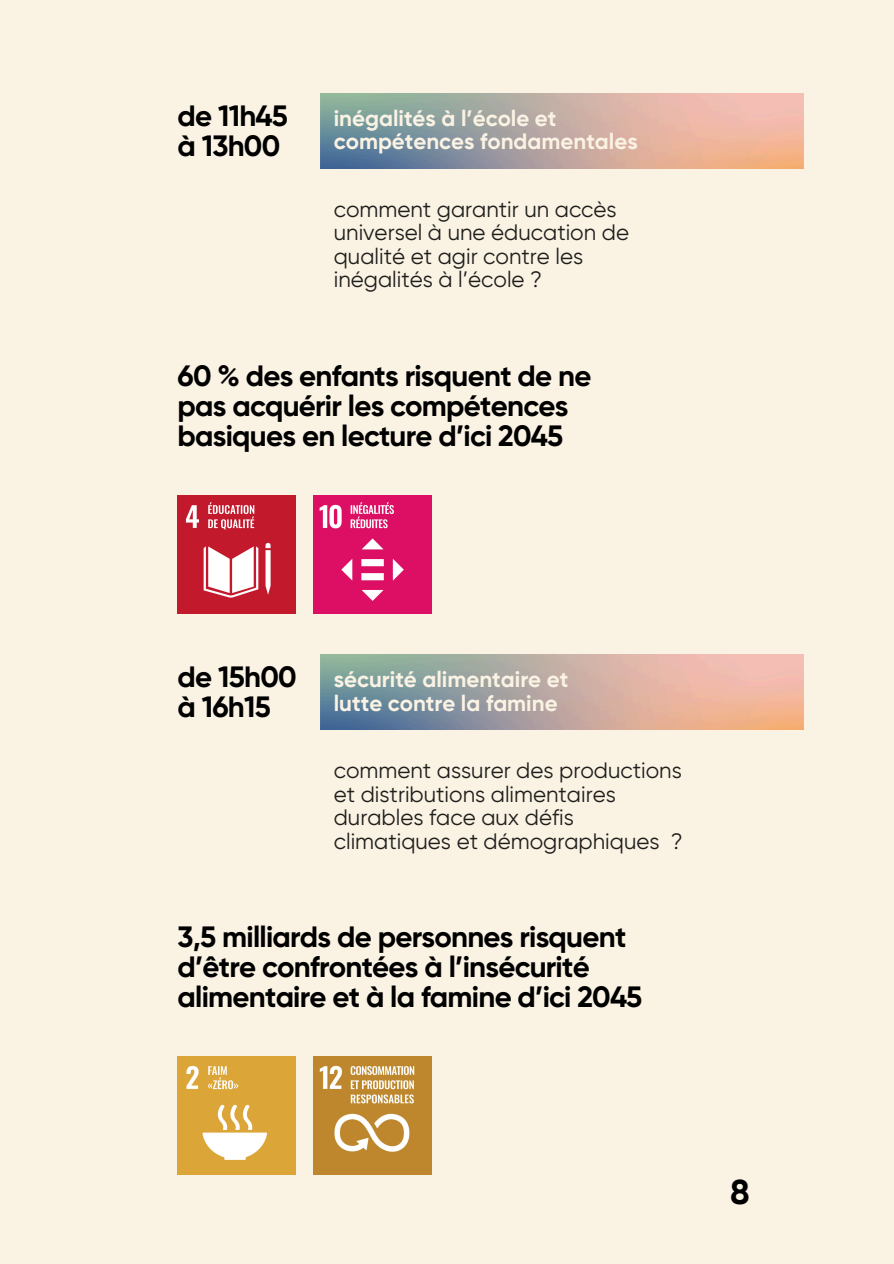
<style>
.page{position:relative;width:894px;height:1264px;background:#fff}
.page>*{position:absolute;margin:0;border:0;box-sizing:border-box;transform-origin:0 0}
.t1{font:700 34.5px "Gilroy";color:#000}
.t2{font:700 29.4px/30px "Gilroy";letter-spacing:-.025em;color:#000}
.t3{font:22.35px/23.5px "Gilroy";color:#1e1e1c}
.t4{font:700 22.35px/23.5px "Gilroy";color:#faf2e3}
</style>
<div class="page">
<div style="left:0;top:0;width:893px;height:1263px;background:#faf2e3"></div>
<img style="left:321px;top:93px;width:482px;height:76px">
<img style="left:177px;top:495px;width:119px;height:118px">
<img style="left:313px;top:495px;width:118px;height:118px">
<img style="left:321px;top:654px;width:482px;height:75px">
<img style="left:177px;top:1056px;width:119px;height:118px">
<img style="left:313px;top:1056px;width:118px;height:118px">
<h1 class="t2" style="left:177px;top:101px;width:112px">de 11h45 à 13h00</h1>
<p class="t4" style="left:334px;top:106px;width:305px">inégalités à l’école et compétences fondamentales</p>
<h2 class="t3" style="left:334px;top:198px;width:297px">comment garantir un accès universel à une éducation de qualité et agir contre les inégalités à l’école ?</h2>
<p class="t2" style="left:177px;top:361px;width:415px">60 % des enfants risquent de ne pas acquérir les compétences basiques en lecture d’ici 2045</p>
<h1 class="t2" style="left:177px;top:662px;width:121px">de 15h00 à 16h15</h1>
<p class="t4" style="left:334px;top:667px;width:236px">sécurité alimentaire et lutte contre la famine</p>
<p class="t3" style="left:334px;top:758px;width:350px">comment assurer des productions et distributions alimentaires durables face aux défis climatiques et démographiques ?</p>
<h1 class="t2" style="left:177px;top:922px;width:466px">3,5 milliards de personnes risquent d’être confrontées à l’insécurité alimentaire et à la famine d’ici 2045</h1>
<p class="t1" style="left:730px;top:1171px;width:21px">8</p>
</div>
